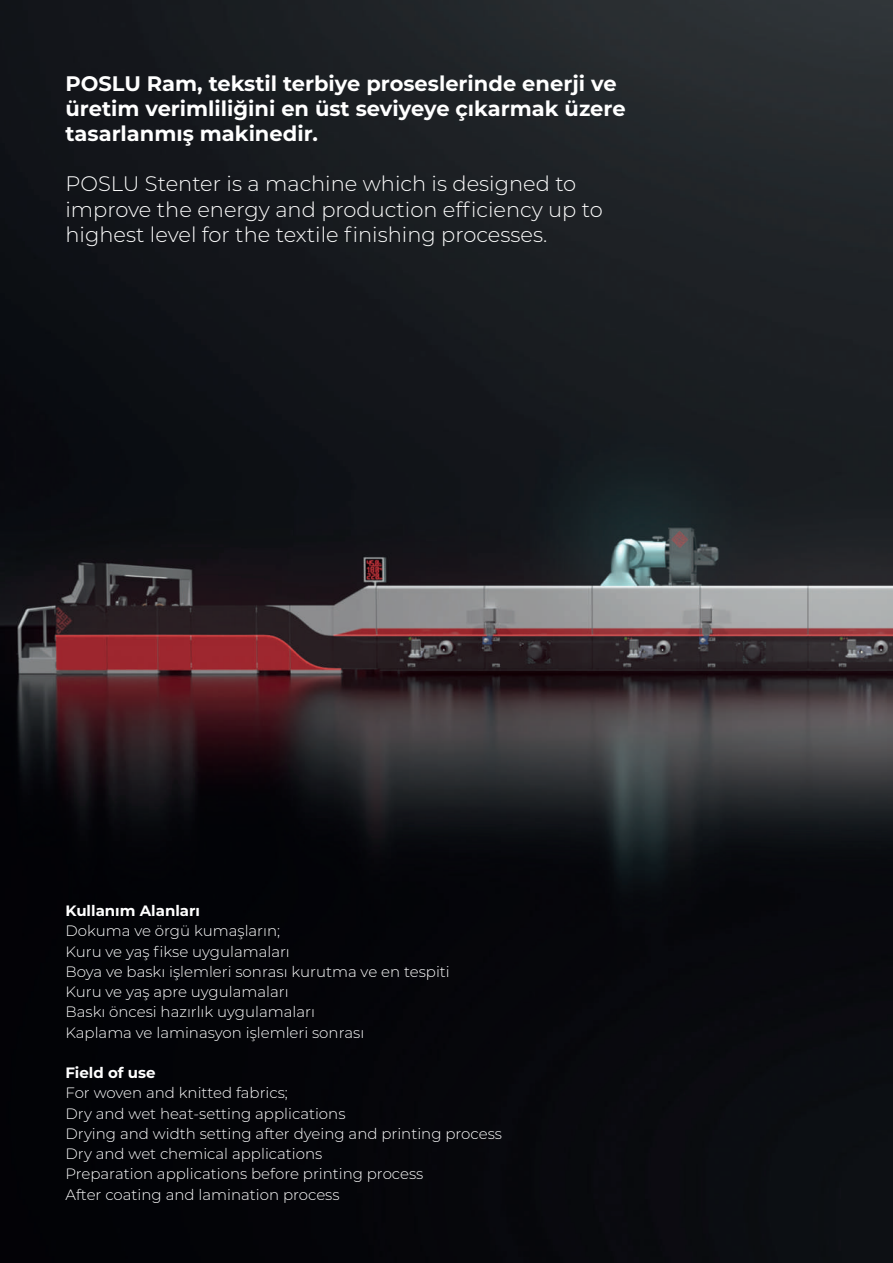
<style>
.page{position:relative;width:893px;height:1263px;background:#fff}
.page>*{position:absolute;margin:0;border:0;box-sizing:border-box;transform-origin:0 0}
.t1{font:300 21px/25.2px "Montserrat";color:#fff}
.t2{font:700 21px/25.2px "Montserrat";color:#fff}
.t3{font:300 15px/20.2px "Montserrat";color:#fff}
.t4{font:700 15px "Montserrat";color:#fff}
</style>
<div class="page">
<img style="left:0;top:0;width:893px;height:1263px">
<h1 class="t2" style="left:65px;top:70px;width:562px">POSLU Ram, tekstil terbiye proseslerinde enerji ve üretim verimliliğini en üst seviyeye çıkarmak üzere tasarlanmış makinedir.</h1>
<h1 class="t1" style="left:65px;top:171px;width:539px">POSLU Stenter is a machine which is designed to improve the energy and production efficiency up to highest level for the textile finishing processes.</h1>
<p class="t4" style="left:65px;top:900px;width:136px">Kullanım Alanları</p>
<p class="t3" style="left:65px;top:920px;width:386px">Dokuma ve örgü kumaşların;<br>Kuru ve yaş fikse uygulamaları<br>Boya ve baskı işlemleri sonrası kurutma ve en tespiti Kuru ve yaş apre uygulamaları<br>Baskı öncesi hazırlık uygulamaları<br>Kaplama ve laminasyon işlemleri sonrası</p>
<p class="t4" style="left:65px;top:1062px;width:92px">Field of use</p>
<p class="t3" style="left:65px;top:1082px;width:438px">For woven and knitted fabrics;<br>Dry and wet heat-setting applications<br>Drying and width setting after dyeing and printing process Dry and wet chemical applications<br>Preparation applications before printing process<br>After coating and lamination process</p>
</div>
